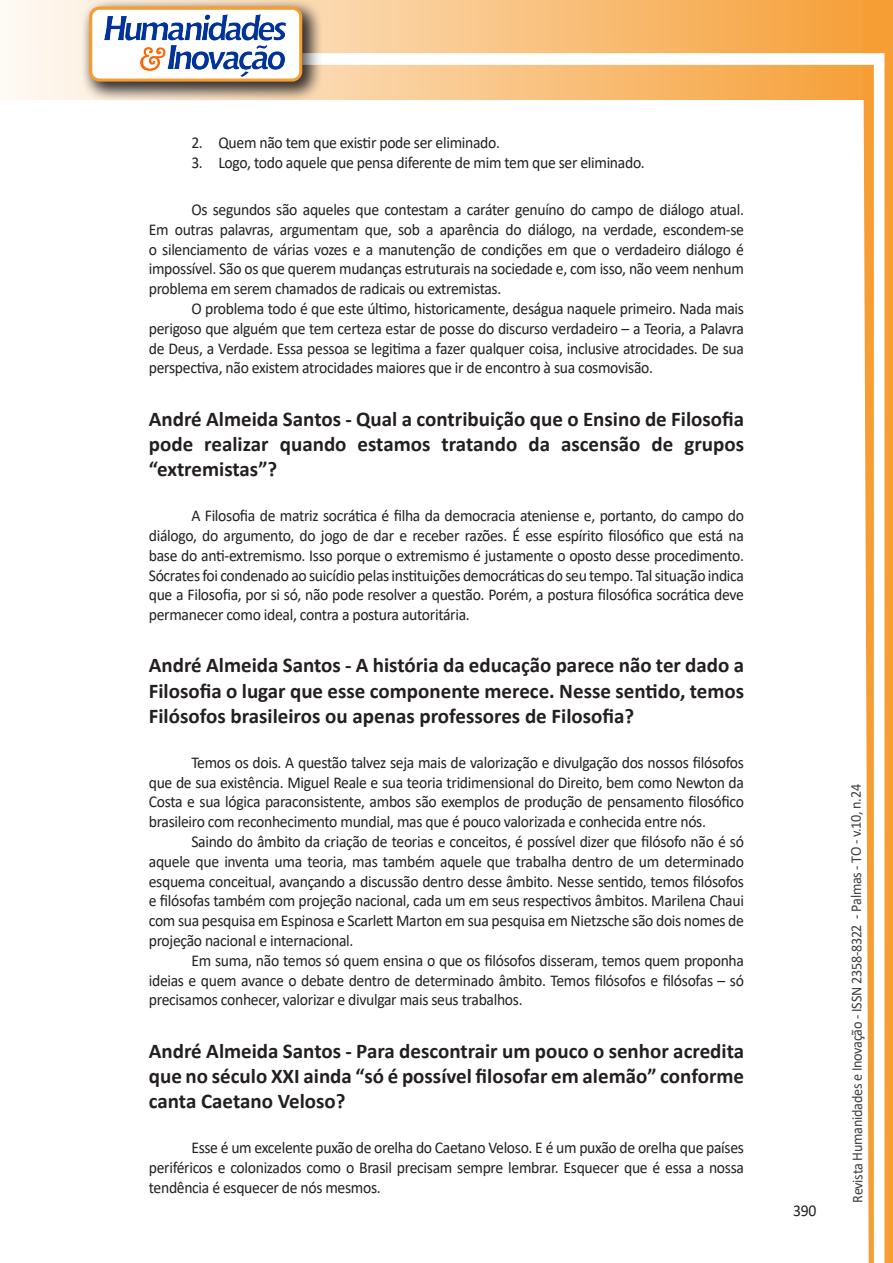
<style>
.page{position:relative;width:893px;height:1263px;background:#fff}
.page>*{position:absolute;margin:0;border:0;box-sizing:border-box;transform-origin:0 0}
.Titulo_2{font:700 21px/25.2px "Calibri";color:#231f20;text-align:justify}
.texto{font:16.5px/19.8px "Calibri";letter-spacing:-.02em;color:#231f20;text-align:justify;scale:.95 1}
.t1{font:15px "Calibri";letter-spacing:-.025em;color:#3e3e3f;scale:.95 1}
</style>
<div class="page">
<svg style="left:5px;top:0;width:858px;height:100px;background:#f9c484"></svg>
<div style="left:302px;top:53px;width:582px;height:12px;background:#fff;border:2px solid #fff"></div>
<svg style="left:863px;top:0;width:30px;height:1263px"></svg>
<div style="left:81px;top:0;width:241px;height:102px;background:#231f20;opacity:.75"></div>
<div style="left:91px;top:8px;width:210px;height:72px;background:#fff;border-radius:9px"></div>
<img style="left:104px;top:14px;width:181px;height:62px">
<div style="left:89px;top:7px;width:213px;height:75px;border:3px solid #f69e34;border-radius:9px"></div>
<p class="texto" style="left:191px;top:133px;width:326px">2. Quem não tem que existir pode ser eliminado.</p>
<p class="texto" style="left:191px;top:152px;width:479px">3. Logo, todo aquele que pensa diferente de mim tem que ser eliminado.</p>
<p class="texto" style="left:149px;top:199px;width:628px;text-indent:43px">Os segundos são aqueles que contestam a caráter genuíno do campo de diálogo atual.<br>Em outras palavras, argumentam que, sob a aparência do diálogo, na verdade, escondem-se o silenciamento de várias vozes e a manutenção de condições em que o verdadeiro diálogo é impossível. São os que querem mudanças estruturais na sociedade e, com isso, não veem nenhum problema em serem chamados de radicais ou extremistas.</p>
<p class="texto" style="left:149px;top:298px;width:628px;text-indent:43px">O problema todo é que este último, historicamente, deságua naquele primeiro. Nada mais perigoso que alguém que tem certeza estar de posse do discurso verdadeiro – a Teoria, a Palavra de Deus, a Verdade. Essa pessoa se legitima a fazer qualquer coisa, inclusive atrocidades. De sua perspectiva, não existem atrocidades maiores que ir de encontro à sua cosmovisão.</p>
<p class="Titulo_2" style="left:149px;top:406px;width:597px">André Almeida Santos - Qual a contribuição que o Ensino de Filosofia pode realizar quando estamos tratando da ascensão de grupos “extremistas”?</p>
<p class="texto" style="left:149px;top:505px;width:628px;text-indent:43px">A Filosofia de matriz socrática é filha da democracia ateniense e, portanto, do campo do diálogo, do argumento, do jogo de dar e receber razões. É esse espírito filosófico que está na base do anti-extremismo. Isso porque o extremismo é justamente o oposto desse procedimento.<br>Sócrates foi condenado ao suicídio pelas instituições democráticas do seu tempo. Tal situação indica que a Filosofia, por si só, não pode resolver a questão. Porém, a postura filosófica socrática deve permanecer como ideal, contra a postura autoritária.</p>
<p class="Titulo_2" style="left:149px;top:652px;width:597px">André Almeida Santos - A história da educação parece não ter dado a Filosofia o lugar que esse componente merece. Nesse sentido, temos Filósofos brasileiros ou apenas professores de Filosofia?</p>
<p class="texto" style="left:149px;top:752px;width:628px;text-indent:43px">Temos os dois. A questão talvez seja mais de valorização e divulgação dos nossos filósofos que de sua existência. Miguel Reale e sua teoria tridimensional do Direito, bem como Newton da Costa e sua lógica paraconsistente, ambos são exemplos de produção de pensamento filosófico brasileiro com reconhecimento mundial, mas que é pouco valorizada e conhecida entre nós.</p>
<p class="texto" style="left:149px;top:831px;width:628px;text-indent:43px">Saindo do âmbito da criação de teorias e conceitos, é possível dizer que filósofo não é só aquele que inventa uma teoria, mas também aquele que trabalha dentro de um determinado esquema conceitual, avançando a discussão dentro desse âmbito. Nesse sentido, temos filósofos e filósofas também com projeção nacional, cada um em seus respectivos âmbitos. Marilena Chaui com sua pesquisa em Espinosa e Scarlett Marton em sua pesquisa em Nietzsche são dois nomes de projeção nacional e internacional.</p>
<p class="texto" style="left:149px;top:950px;width:628px;text-indent:43px">Em suma, não temos só quem ensina o que os filósofos disseram, temos quem proponha ideias e quem avance o debate dentro de determinado âmbito. Temos filósofos e filósofas – só precisamos conhecer, valorizar e divulgar mais seus trabalhos.</p>
<p class="Titulo_2" style="left:149px;top:1038px;width:597px">André Almeida Santos - Para descontrair um pouco o senhor acredita que no século XXI ainda “só é possível filosofar em alemão” conforme canta Caetano Veloso?</p>
<p class="texto" style="left:149px;top:1137px;width:628px;text-indent:43px">Esse é um excelente puxão de orelha do Caetano Veloso. E é um puxão de orelha que países periféricos e colonizados como o Brasil precisam sempre lembrar. Esquecer que é essa a nossa tendência é esquecer de nós mesmos.</p>
<p class="texto" style="left:793px;top:1200px;width:26px">390</p>
<p class="t1" style="left:846px;top:1203px;width:442px;rotate:-90deg">Revista Humanidades e Inovação - ISSN 2358-8322 - Palmas - TO - v.10, n.24</p>
</div>
